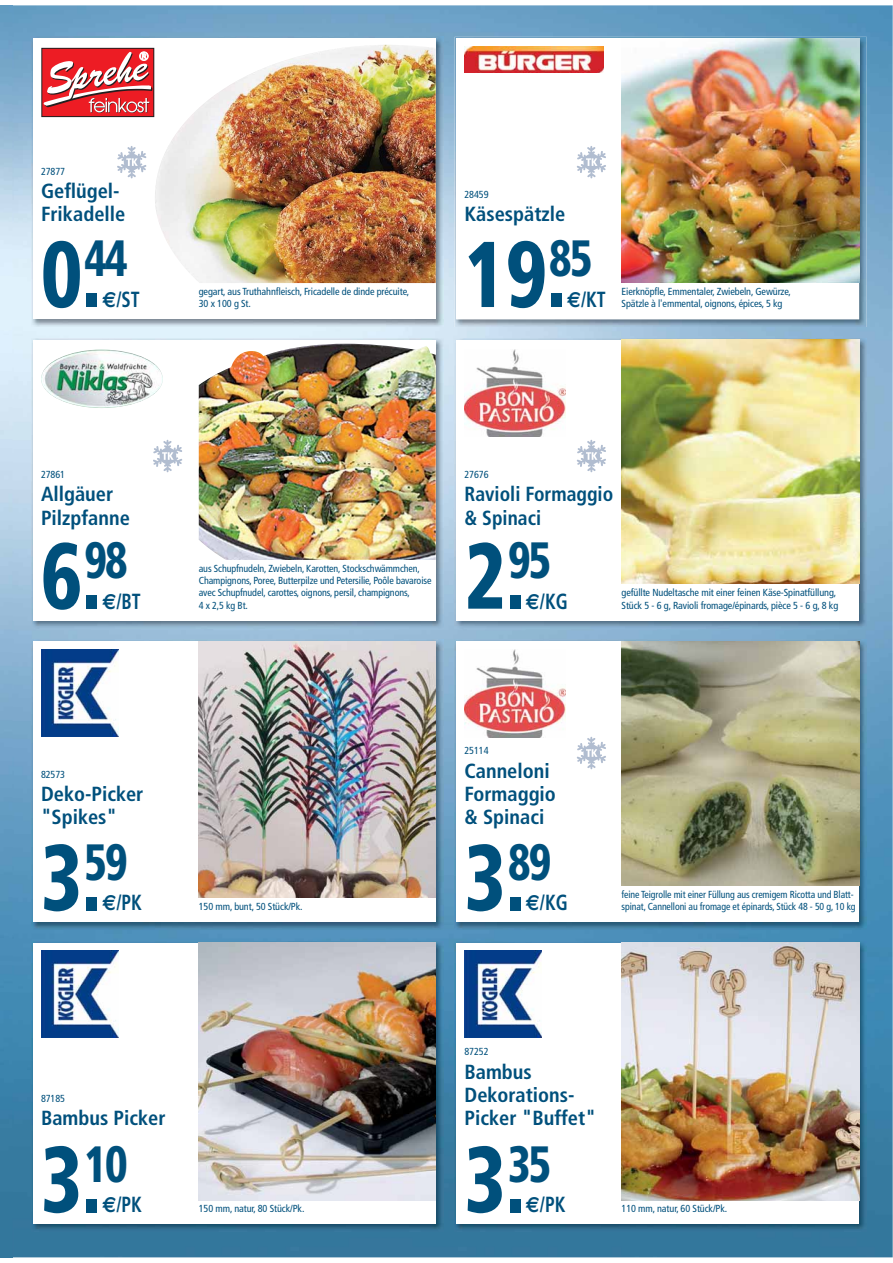
<style>
.page{position:relative;width:893px;height:1263px;background:#fff}
.page>*{position:absolute;margin:0;border:0;box-sizing:border-box;transform-origin:0 0}
.t1{font:900 condensed 93.3px "Frutiger LT Std";color:#00507c;scale:.85 1}
.t2{font:900 condensed 51px "Frutiger LT Std";letter-spacing:-.04em;color:#00507c;scale:.85 1}
.t3{font:700 condensed 21.9px "Frutiger LT Std";color:#00507c;scale:.85 1}
.t4{font:700 condensed 20.4px/23.4px "Frutiger LT Std";color:#00507c}
.t5{font:700 condensed 20.4px/23.4px "Frutiger LT Std";color:#00507c;scale:.96 1}
.t6{font:condensed 10.2px/12.3px "Frutiger LT Std";letter-spacing:-.01em;color:#00507c}
.t7{font:condensed 10.2px "Frutiger LT Std";letter-spacing:-.01em;color:#00507c;scale:.96 1}
.s1{font-size:87.45px}
.s2{font-family:"Euro Sans Std";font-stretch:normal}
</style>
<div class="page">
<img style="left:0;top:5px;width:893px;height:1252px">
<img style="left:31px;top:37px;width:412px;height:290px">
<div style="left:33px;top:38px;width:403px;height:281px;background:#fff"></div>
<img style="left:31px;top:338px;width:412px;height:290px">
<div style="left:33px;top:340px;width:403px;height:281px;background:#fff"></div>
<img style="left:31px;top:640px;width:412px;height:290px">
<div style="left:33px;top:641px;width:403px;height:281px;background:#fff"></div>
<img style="left:31px;top:941px;width:412px;height:290px">
<div style="left:33px;top:943px;width:403px;height:281px;background:#fff"></div>
<img style="left:455px;top:37px;width:411px;height:290px">
<div style="left:456px;top:38px;width:403px;height:281px;background:#fff"></div>
<img style="left:455px;top:338px;width:411px;height:290px">
<div style="left:456px;top:340px;width:403px;height:281px;background:#fff"></div>
<img style="left:455px;top:640px;width:411px;height:290px">
<div style="left:456px;top:641px;width:403px;height:281px;background:#fff"></div>
<img style="left:455px;top:941px;width:411px;height:290px">
<div style="left:456px;top:943px;width:403px;height:281px;background:#fff"></div>
<img style="left:153px;top:45px;width:283px;height:238px">
<div style="left:42px;top:48px;width:112px;height:69px;background:#ed1c24"></div>
<div style="left:42px;top:48px;width:112px;height:69px;border:1px solid #231f20"></div>
<svg style="left:43px;top:52px;width:109px;height:61px"></svg>
<img style="left:199px;top:344px;width:237px;height:216px">
<img style="left:41px;top:349px;width:122px;height:59px">
<img style="left:199px;top:641px;width:237px;height:257px">
<img style="left:199px;top:943px;width:237px;height:257px">
<img style="left:621px;top:38px;width:238px;height:244px">
<img style="left:464px;top:47px;width:140px;height:26px">
<img style="left:621px;top:340px;width:238px;height:244px">
<img style="left:621px;top:641px;width:238px;height:245px">
<img style="left:465px;top:650px;width:100px;height:88px">
<img style="left:621px;top:943px;width:238px;height:257px">
<img style="left:464px;top:951px;width:77px;height:87px">
<img style="left:41px;top:951px;width:77px;height:87px">
<img style="left:41px;top:650px;width:77px;height:87px">
<img style="left:465px;top:349px;width:100px;height:88px">
<svg style="left:117px;top:146px;width:29px;height:33px"></svg>
<svg style="left:577px;top:146px;width:29px;height:33px"></svg>
<svg style="left:153px;top:439px;width:29px;height:34px"></svg>
<svg style="left:577px;top:439px;width:29px;height:34px"></svg>
<svg style="left:577px;top:736px;width:29px;height:34px"></svg>
<p class="t6" style="left:41px;top:166px;width:26px">27877</p>
<h3 class="t4" style="left:41px;top:180px;width:86px">Geflügel-<br>Frikadelle</h3>
<h1 class="t1" style="left:41px;top:220px;width:73px">0<span class="s1">.</span></h1>
<h2 class="t2" style="left:84px;top:229px;width:53px">44</h2>
<h3 class="t3" style="left:102px;top:290px;width:45px"><span class="s2">€</span>/ST</h3>
<p class="t6" style="left:199px;top:285px;width:212px">gegart, aus Truthahnfleisch, Fricadelle de dinde précuite,</p>
<p class="t6" style="left:199px;top:298px;width:54px">30 x 100 g St.</p>
<p class="t6" style="left:464px;top:189px;width:26px">28459</p>
<h3 class="t4" style="left:464px;top:204px;width:102px">Käsespätzle</h3>
<h2 class="t2" style="left:549px;top:229px;width:53px">85</h2>
<h3 class="t3" style="left:567px;top:290px;width:47px"><span class="s2">€</span>/KT</h3>
<h1 class="t1" style="left:464px;top:220px;width:121px">19<span class="s1">.</span></h1>
<p class="t6" style="left:621px;top:285px;width:171px">Eierknöpfle, Emmentaler, Zwiebeln, Gewürze,</p>
<p class="t6" style="left:621px;top:298px;width:162px">Spätzle à l'emmental, oignons, épices, 5 kg</p>
<p class="t6" style="left:41px;top:469px;width:26px">27861</p>
<h3 class="t4" style="left:41px;top:484px;width:90px">Allgäuer<br>Pilzpfanne</h3>
<h2 class="t2" style="left:84px;top:531px;width:53px">98</h2>
<h3 class="t3" style="left:102px;top:592px;width:47px"><span class="s2">€</span>/BT</h3>
<h1 class="t1" style="left:41px;top:522px;width:73px">6<span class="s1">.</span></h1>
<p class="t6" style="left:199px;top:563px;width:234px">aus Schupfnudeln, Zwiebeln, Karotten, Stockschwämmchen,<br>Champignons, Poree, Butterpilze und Petersilie, Poôle bavaroise avec Schupfnudel, carottes, oignons, persil, champignons,</p>
<p class="t6" style="left:199px;top:599px;width:51px">4 x 2,5 kg Bt.</p>
<p class="t6" style="left:464px;top:469px;width:26px">27676</p>
<h3 class="t5" style="left:464px;top:484px;width:156px">Ravioli Formaggio &amp; Spinaci</h3>
<h2 class="t2" style="left:508px;top:531px;width:53px">95</h2>
<h3 class="t3" style="left:526px;top:592px;width:51px"><span class="s2">€</span>/KG</h3>
<h1 class="t1" style="left:464px;top:522px;width:73px">2<span class="s1">.</span></h1>
<p class="t6" style="left:621px;top:587px;width:216px">gefüllte Nudeltasche mit einer feinen Käse-Spinatfüllung,</p>
<p class="t6" style="left:621px;top:599px;width:218px">Stück 5 - 6 g, Ravioli fromage/épinards, pièce 5 - 6 g, 8 kg</p>
<p class="t6" style="left:41px;top:768px;width:26px">82573</p>
<h3 class="t4" style="left:41px;top:783px;width:104px">Deko-Picker "Spikes"</h3>
<h2 class="t2" style="left:84px;top:832px;width:53px">59</h2>
<h3 class="t3" style="left:102px;top:893px;width:48px"><span class="s2">€</span>/PK</h3>
<h1 class="t1" style="left:41px;top:824px;width:73px">3<span class="s1">.</span></h1>
<p class="t6" style="left:199px;top:901px;width:105px">150 mm, bunt, 50 Stück/Pk.</p>
<p class="t6" style="left:41px;top:1093px;width:26px">87185</p>
<h3 class="t4" style="left:41px;top:1107px;width:126px">Bambus Picker</h3>
<h2 class="t2" style="left:84px;top:1134px;width:53px">10</h2>
<h3 class="t3" style="left:102px;top:1195px;width:48px"><span class="s2">€</span>/PK</h3>
<h1 class="t1" style="left:41px;top:1125px;width:73px">3<span class="s1">.</span></h1>
<p class="t6" style="left:199px;top:1203px;width:107px">150 mm, natur, 80 Stück/Pk.</p>
<p class="t6" style="left:464px;top:745px;width:26px">25114</p>
<h3 class="t4" style="left:464px;top:760px;width:93px">Canneloni<br>Formaggio &amp; Spinaci</h3>
<h2 class="t2" style="left:508px;top:832px;width:53px">89</h2>
<h3 class="t3" style="left:526px;top:893px;width:51px"><span class="s2">€</span>/KG</h3>
<h1 class="t1" style="left:464px;top:824px;width:73px">3<span class="s1">.</span></h1>
<p class="t7" style="left:621px;top:890px;width:243px">feine Teigrolle mit einer Füllung aus cremigem Ricotta und Blatt-</p>
<p class="t7" style="left:621px;top:902px;width:245px">spinat, Cannelloni au fromage et épinards, Stück 48 - 50 g, 10 kg</p>
<p class="t6" style="left:464px;top:1046px;width:26px">87252</p>
<h3 class="t4" style="left:464px;top:1061px;width:133px">Bambus<br>Dekorations-<br>Picker "Buffet"</h3>
<h2 class="t2" style="left:508px;top:1134px;width:53px">35</h2>
<h3 class="t3" style="left:526px;top:1195px;width:48px"><span class="s2">€</span>/PK</h3>
<h1 class="t1" style="left:464px;top:1125px;width:73px">3<span class="s1">.</span></h1>
<p class="t6" style="left:621px;top:1203px;width:107px">110 mm, natur, 60 Stück/Pk.</p>
</div>
